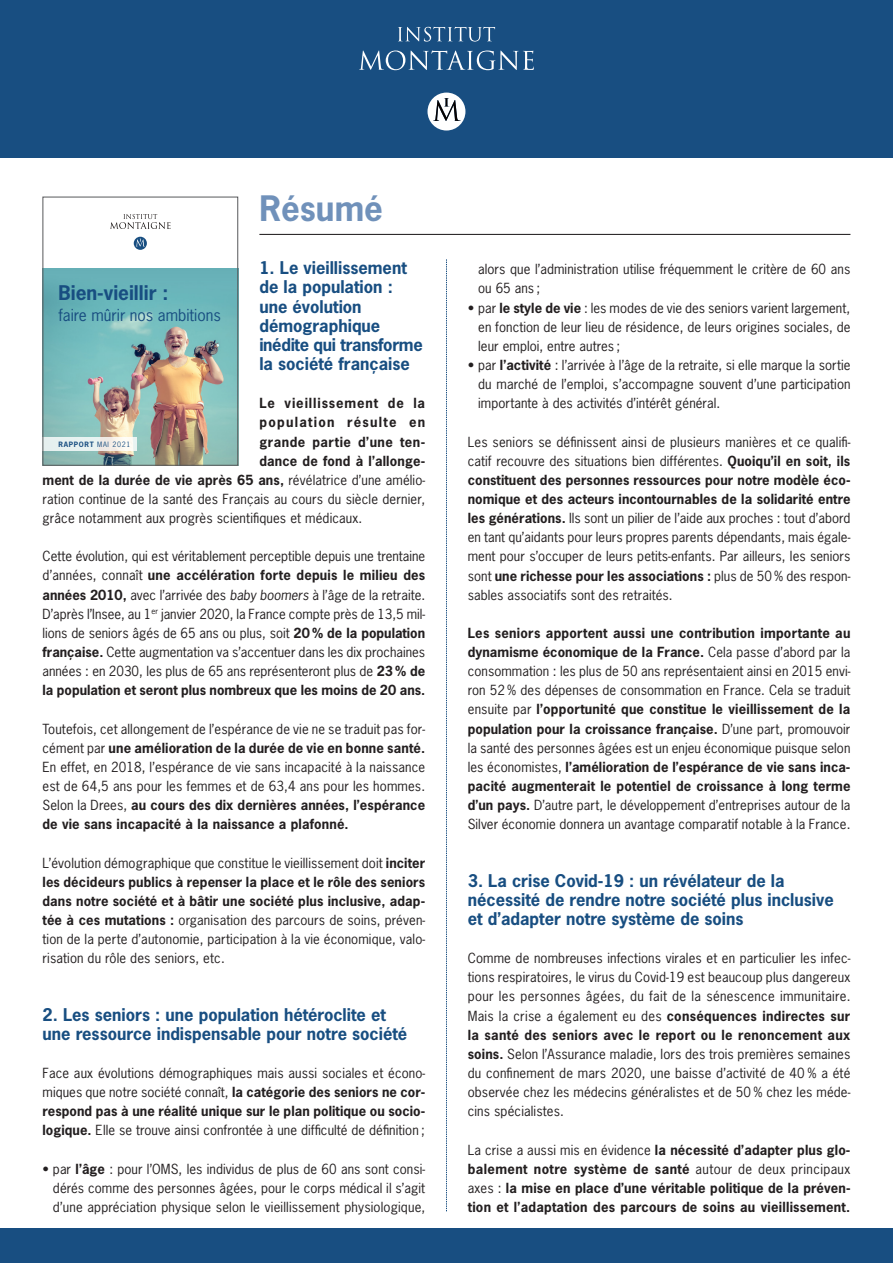
<style>
.page{position:relative;width:893px;height:1263px;background:#fff}
.page>*{position:absolute;margin:0;border:0;box-sizing:border-box;transform-origin:0 0}
.t1{font:700 33px "News Gothic Std";color:#7091ba}
.t2{font:700 19.05px "News Gothic Std";color:#184e81}
.t3{font:700 16.5px/19.2px "News Gothic Std";color:#184e81}
.t4{font:15.6px "News Gothic Std";color:#184e81}
.t5{font:13.2px/19.2px "News Gothic Std";letter-spacing:.005em;color:#231f20;text-align:justify}
.t6{font:700 13.2px/19.2px "News Gothic Std";letter-spacing:.02em;color:#231f20;text-align:justify}
.t7{font:700 13.2px "News Gothic Std";letter-spacing:.04em;color:#231f20}
.t8{font:700 13.2px "News Gothic Std";letter-spacing:.065em;color:#231f20}
.t9{font:700 13.2px "News Gothic Std";letter-spacing:.1em;color:#231f20}
.t10{font:700 6.9px "News Gothic Std";letter-spacing:.1em;color:#184e81}
.s1{font-weight:400}
.s2{font-weight:700}
.s3{font-style:italic}
</style>
<div class="page">
<div style="left:0;top:0;width:893px;height:157px;background:#184e81"></div>
<svg style="left:398px;top:27px;width:97px;height:15px"></svg>
<svg style="left:359px;top:51px;width:175px;height:19px"></svg>
<svg style="left:427px;top:93px;width:38px;height:38px"></svg>
<svg style="left:110px;top:214px;width:61px;height:15px"></svg>
<svg style="left:134px;top:237px;width:13px;height:13px"></svg>
<img style="left:45px;top:269px;width:191px;height:195px">
<svg style="left:45px;top:438px;width:92px;height:13px"></svg>
<div style="left:43px;top:197px;width:195px;height:269px;border:1px solid #57585a"></div>
<div style="left:0;top:1229px;width:893px;height:34px;background:#184e81"></div>
<hr style="left:259px;top:234px;width:591px;height:1px;background:#231f20">
<svg style="left:446px;top:259px;width:1px;height:953px"></svg>
<h1 class="t1" style="left:259px;top:187px;width:125px">Résumé</h1>
<p class="t3" style="left:259px;top:258px;width:165px">1. Le vieillissement de la population : une évolution démographique inédite qui transforme la société française</p>
<p class="t8" style="left:259px;top:394px;width:167px">Le vieillissement de la</p>
<p class="t9" style="left:259px;top:414px;width:167px">population résulte en</p>
<p class="t7" style="left:259px;top:433px;width:167px">grande partie d’une ten-</p>
<p class="t6" style="left:259px;top:451px;width:167px">dance de fond à l’allonge-</p>
<p class="t6" style="left:43px;top:470px;width:384px">ment de la durée de vie après 65 ans, <span class="s1">révélatrice d’une amélio-</span></p>
<p class="t5" style="left:43px;top:489px;width:384px">ration continue de la santé des Français au cours du siècle dernier,</p>
<p class="t5" style="left:43px;top:508px;width:321px">grâce notamment aux progrès scientifiques et médicaux.</p>
<p class="t5" style="left:43px;top:547px;width:384px">Cette évolution, qui est véritablement perceptible depuis une trentaine d’années, connaît <span class="s2">une accélération forte depuis le milieu des années 2010,</span> avec l’arrivée des <span class="s3">baby boomers</span> à l’âge de la retraite.<br>D’après l’Insee, au 1<sup>er</sup> janvier 2020, la France compte près de 13,5 mil&shy;lions de seniors âgés de 65 ans ou plus, soit <span class="s2">20 % de la population française.</span> Cette augmentation va s’accentuer dans les dix prochaines années : en 2030, les plus de 65 ans représenteront plus de <span class="s2">23 % de la population et seront plus nombreux que les moins de 20 ans.</span></p>
<p class="t5" style="left:43px;top:719px;width:384px">Toutefois, cet allongement de l’espérance de vie ne se traduit pas for&shy;cément par <span class="s2">une amélioration de la durée de vie en bonne santé.<br></span>En effet, en 2018, l’espérance de vie sans incapacité à la naissance est de 64,5 ans pour les femmes et de 63,4 ans pour les hommes.<br>Selon la Drees, <span class="s2">au cours des dix dernières années, l’espérance de vie sans incapacité à la naissance a plafonné.</span></p>
<p class="t5" style="left:43px;top:853px;width:384px">L’évolution démographique que constitue le vieillissement doit <span class="s2">inciter les décideurs publics à repenser la place et le rôle des seniors dans notre société et à bâtir une société plus inclusive, adap&shy;tée à ces mutations :</span> organisation des parcours de soins, préven&shy;tion de la perte d’autonomie, participation à la vie économique, valo&shy;risation du rôle des seniors, etc.</p>
<h2 class="t2" style="left:58px;top:280px;width:111px">Bien-vieillir :</h2>
<p class="t4" style="left:58px;top:305px;width:164px">faire mûrir nos ambitions</p>
<p class="t10" style="left:58px;top:440px;width:74px">RAPPORT <span class="s1">MAI 2021</span></p>
<p class="t3" style="left:43px;top:1004px;width:366px">2. Les seniors : une population hétéroclite et une ressource indispensable pour notre société</p>
<p class="t5" style="left:43px;top:1063px;width:384px">Face aux évolutions démographiques mais aussi sociales et écono&shy;miques que notre société connaît, <span class="s2">la catégorie des seniors ne cor&shy;respond pas à une réalité unique sur le plan politique ou socio&shy;logique.</span> Elle se trouve ainsi confrontée à une difficulté de définition ;</p>
<p class="t5" style="left:53px;top:1159px;width:374px;text-indent:-10px">• par <span class="s2">l’âge</span> : pour l’OMS, les individus de plus de 60 ans sont consi&shy;dérés comme des personnes âgées, pour le corps médical il s’agit d’une appréciation physique selon le vieillissement physiologique,</p>
<p class="t5" style="left:478px;top:260px;width:374px">alors que l’administration utilise fréquemment le critère de 60 ans ou 65 ans ;</p>
<p class="t5" style="left:478px;top:298px;width:374px;text-indent:-10px">• par <span class="s2">le style de vie</span> : les modes de vie des seniors varient largement, en fonction de leur lieu de résidence, de leurs origines sociales, de leur emploi, entre autres ;</p>
<p class="t5" style="left:478px;top:355px;width:374px;text-indent:-10px">• par <span class="s2">l’activité</span> : l’arrivée à l’âge de la retraite, si elle marque la sortie du marché de l’emploi, s’accompagne souvent d’une participation importante à des activités d’intérêt général.</p>
<p class="t5" style="left:468px;top:432px;width:384px">Les seniors se définissent ainsi de plusieurs manières et ce qualifi&shy;catif recouvre des situations bien différentes. <span class="s2">Quoiqu’il en soit, ils constituent des personnes ressources pour notre modèle éco&shy;nomique et des acteurs incontournables de la solidarité entre les générations.</span> Ils sont un pilier de l’aide aux proches : tout d’abord en tant qu’aidants pour leurs propres parents dépendants, mais égale&shy;ment pour s’occuper de leurs petits-enfants. Par ailleurs, les seniors sont <span class="s2">une richesse pour les associations :</span> plus de 50 % des respon&shy;sables associatifs sont des retraités.</p>
<p class="t5" style="left:468px;top:623px;width:384px"><span class="s2">Les seniors apportent aussi une contribution importante au dynamisme économique de la France.</span> Cela passe d’abord par la consommation : les plus de 50 ans représentaient ainsi en 2015 envi&shy;ron 52 % des dépenses de consommation en France. Cela se traduit ensuite par <span class="s2">l’opportunité que constitue le vieillissement de la population pour la croissance française.</span> D’une part, promouvoir la santé des personnes âgées est un enjeu économique puisque selon les économistes, <span class="s2">l’amélioration de l’espérance de vie sans inca&shy;pacité augmenterait le potentiel de croissance à long terme d’un pays.</span> D’autre part, le développement d’entreprises autour de la Silver économie donnera un avantage comparatif notable à la France.</p>
<p class="t3" style="left:468px;top:870px;width:367px">3. La crise Covid-19 : un révélateur de la nécessité de rendre notre société plus inclusive et d’adapter notre système de soins</p>
<p class="t5" style="left:468px;top:948px;width:384px">Comme de nombreuses infections virales et en particulier les infec&shy;tions respiratoires, le virus du Covid-19 est beaucoup plus dangereux pour les personnes âgées, du fait de la sénescence immunitaire.<br>Mais la crise a également eu des <span class="s2">conséquences indirectes sur la santé des seniors avec le report ou le renoncement aux soins.</span> Selon l’Assurance maladie, lors des trois premières semaines du confinement de mars 2020, une baisse d’activité de 40 % a été observée chez les médecins généralistes et de 50 % chez les méde&shy;cins spécialistes.</p>
<p class="t6" style="left:468px;top:1140px;width:384px"><span class="s1">La crise a aussi mis en évidence</span> la nécessité d’adapter plus glo&shy;balement notre système de santé <span class="s1">autour de deux principaux axes :</span> la mise en place d’une véritable politique de la préven&shy;tion et l’adaptation des parcours de soins au vieillissement.</p>
</div>
